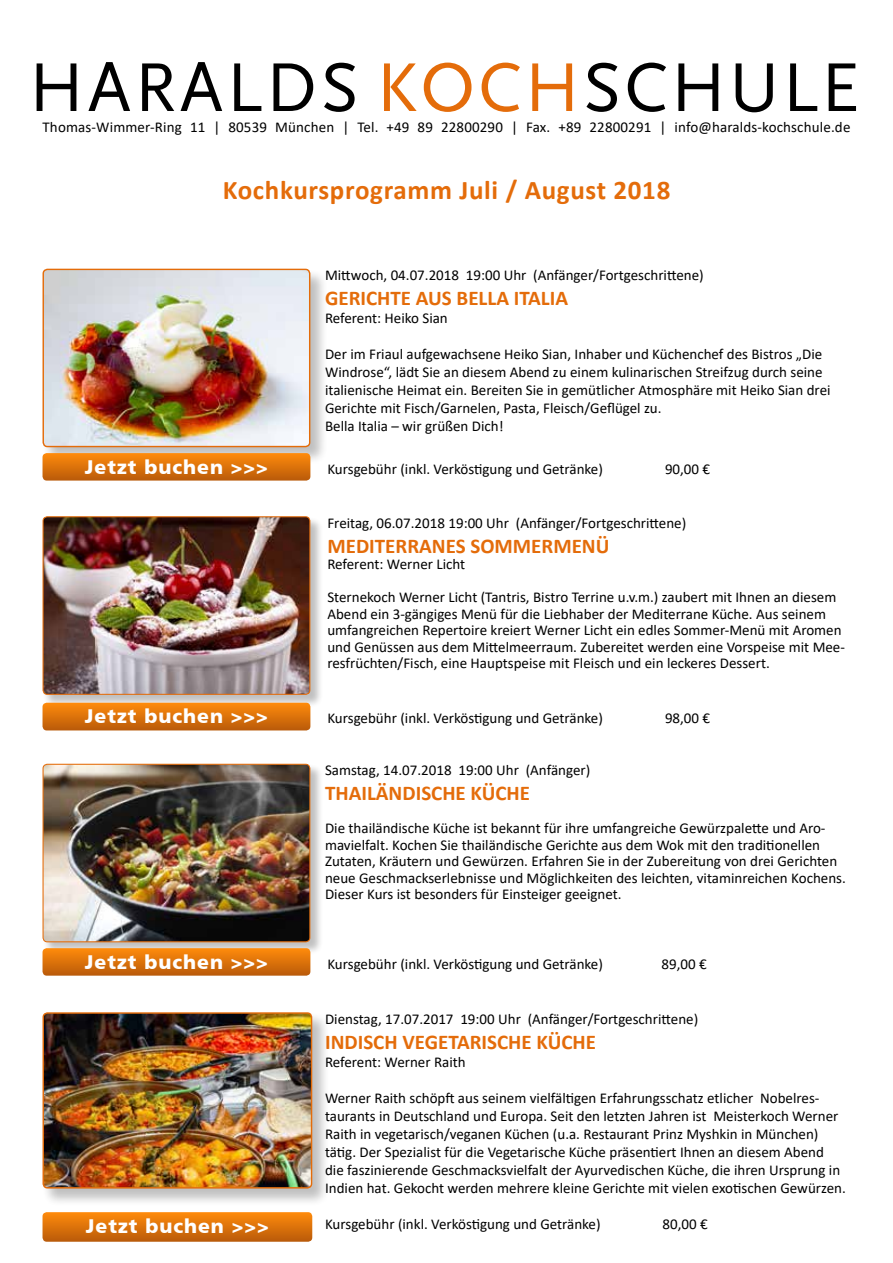
<style>
.page{position:relative;width:893px;height:1263px;background:#fff}
.page>*{position:absolute;margin:0;border:0;box-sizing:border-box;transform-origin:0 0}
.t1{font:72px "Scala Sans";letter-spacing:.04em;color:#000}
.t2{font:700 27px "Calibri";letter-spacing:.025em;color:#e46c0a}
.t3{font:700 21px "Calibri";color:#e46c0a}
.t4{font:900 19.5px "Frutiger";letter-spacing:.05em;color:#fff}
.t5{font:15px/18px "Calibri";color:#000}
.s1{color:#e46c0a}
</style>
<div class="page">
<div style="left:42px;top:268px;width:286px;height:197px;background:#000;opacity:.25"></div>
<img style="left:43px;top:269px;width:267px;height:178px">
<div style="left:43px;top:269px;width:267px;height:178px;border:1px solid #e46c0a;border-radius:4px"></div>
<svg style="left:43px;top:453px;width:267px;height:28px;background:#dc750f"></svg>
<div style="left:43px;top:516px;width:280px;height:192px;background:#000;opacity:.25"></div>
<img style="left:43px;top:517px;width:267px;height:177px">
<div style="left:43px;top:516px;width:267px;height:179px;border:1px solid #e46c0a;border-radius:4px"></div>
<svg style="left:43px;top:703px;width:267px;height:27px;background:#dc720a"></svg>
<div style="left:43px;top:764px;width:280px;height:191px;background:#000;opacity:.25"></div>
<img style="left:43px;top:764px;width:267px;height:178px">
<div style="left:43px;top:764px;width:267px;height:178px;border:1px solid #e46c0a;border-radius:4px"></div>
<svg style="left:43px;top:948px;width:267px;height:28px;background:#dc750f"></svg>
<div style="left:42px;top:1012px;width:288px;height:194px;background:#000;opacity:.25"></div>
<img style="left:43px;top:1013px;width:269px;height:175px">
<div style="left:43px;top:1012px;width:269px;height:176px;border:1px solid #e46c0a;border-radius:4px"></div>
<svg style="left:43px;top:1212px;width:269px;height:30px;background:#dc740e"></svg>
<h1 class="t1" style="left:29px;top:48px;width:832px">HARALDS <span class="s1">KOCH</span>SCHULE</h1>
<p class="t5" style="left:43px;top:117px;width:809px">Thomas-Wimmer-Ring 11 | 80539 München | Tel. +49 89 22800290 | Fax. +89 22800291 | info@haralds-kochschule.de</p>
<h2 class="t2" style="left:223px;top:171px;width:449px">Kochkursprogramm Juli / August 2018</h2>
<p class="t5" style="left:325px;top:266px;width:380px">Mittwoch, 04.07.2018 19:00 Uhr (Anfänger/Fortgeschrittene)</p>
<h3 class="t3" style="left:325px;top:283px;width:245px">GERICHTE AUS BELLA ITALIA</h3>
<p class="t5" style="left:325px;top:309px;width:124px">Referent: Heiko Sian</p>
<p class="t5" style="left:325px;top:345px;width:507px">Der im Friaul aufgewachsene Heiko Sian, Inhaber und Küchenchef des Bistros „Die Windrose“, lädt Sie an diesem Abend zu einem kulinarischen Streifzug durch seine italienische Heimat ein. Bereiten Sie in gemütlicher Atmosphäre mit Heiko Sian drei Gerichte mit Fisch/Garnelen, Pasta, Fleisch/Geflügel zu.<br>Bella Italia – wir grüßen Dich!</p>
<h3 class="t4" style="left:85px;top:455px;width:185px">Jetzt buchen &gt;&gt;&gt;</h3>
<p class="t5" style="left:327px;top:460px;width:277px">Kursgebühr (inkl. Verköstigung und Getränke)</p>
<p class="t5" style="left:665px;top:460px;width:47px">90,00 €</p>
<p class="t5" style="left:327px;top:513px;width:360px">Freitag, 06.07.2018 19:00 Uhr (Anfänger/Fortgeschrittene)</p>
<h3 class="t3" style="left:327px;top:531px;width:284px">MEDITERRANES SOMMERMENÜ</h3>
<p class="t5" style="left:327px;top:555px;width:139px">Referent: Werner Licht</p>
<p class="t5" style="left:327px;top:589px;width:519px;line-height:16.5px">Sternekoch Werner Licht (Tantris, Bistro Terrine u.v.m.) zaubert mit Ihnen an diesem Abend ein 3-gängiges Menü für die Liebhaber der Mediterrane Küche. Aus seinem umfangreichen Repertoire kreiert Werner Licht ein edles Sommer-Menü mit Aromen und Genüssen aus dem Mittelmeerraum. Zubereitet werden eine Vorspeise mit Mee&shy;resfrüchten/Fisch, eine Hauptspeise mit Fleisch und ein leckeres Dessert.</p>
<h3 class="t4" style="left:85px;top:705px;width:185px">Jetzt buchen &gt;&gt;&gt;</h3>
<p class="t5" style="left:327px;top:709px;width:277px">Kursgebühr (inkl. Verköstigung und Getränke)</p>
<p class="t5" style="left:665px;top:709px;width:47px">98,00 €</p>
<p class="t5" style="left:325px;top:761px;width:267px">Samstag, 14.07.2018 19:00 Uhr (Anfänger)</p>
<h3 class="t3" style="left:325px;top:778px;width:207px">THAILÄNDISCHE KÜCHE</h3>
<p class="t5" style="left:325px;top:819px;width:522px;line-height:16.5px">Die thailändische Küche ist bekannt für ihre umfangreiche Gewürzpalette und Aro&shy;mavielfalt. Kochen Sie thailändische Gerichte aus dem Wok mit den traditionellen Zutaten, Kräutern und Gewürzen. Erfahren Sie in der Zubereitung von drei Gerichten neue Geschmackserlebnisse und Möglichkeiten des leichten, vitaminreichen Kochens.<br>Dieser Kurs ist besonders für Einsteiger geeignet.</p>
<h3 class="t4" style="left:85px;top:950px;width:185px">Jetzt buchen &gt;&gt;&gt;</h3>
<p class="t5" style="left:327px;top:954px;width:277px">Kursgebühr (inkl. Verköstigung und Getränke)</p>
<p class="t5" style="left:662px;top:954px;width:47px">89,00 €</p>
<p class="t5" style="left:325px;top:1009px;width:375px">Dienstag, 17.07.2017 19:00 Uhr (Anfänger/Fortgeschrittene)</p>
<h3 class="t3" style="left:325px;top:1027px;width:272px">INDISCH VEGETARISCHE KÜCHE</h3>
<p class="t5" style="left:325px;top:1052px;width:142px">Referent: Werner Raith</p>
<p class="t5" style="left:325px;top:1088px;width:522px">Werner Raith schöpft aus seinem vielfältigen Erfahrungsschatz etlicher Nobelres&shy;taurants in Deutschland und Europa. Seit den letzten Jahren ist Meisterkoch Werner Raith in vegetarisch/veganen Küchen (u.a. Restaurant Prinz Myshkin in München) tätig. Der Spezialist für die Vegetarische Küche präsentiert Ihnen an diesem Abend die faszinierende Geschmacksvielfalt der Ayurvedischen Küche, die ihren Ursprung in Indien hat. Gekocht werden mehrere kleine Gerichte mit vielen exotischen Gewürzen.</p>
<h3 class="t4" style="left:86px;top:1214px;width:185px">Jetzt buchen &gt;&gt;&gt;</h3>
<p class="t5" style="left:325px;top:1214px;width:277px">Kursgebühr (inkl. Verköstigung und Getränke)</p>
<p class="t5" style="left:663px;top:1214px;width:47px">80,00 €</p>
</div>
